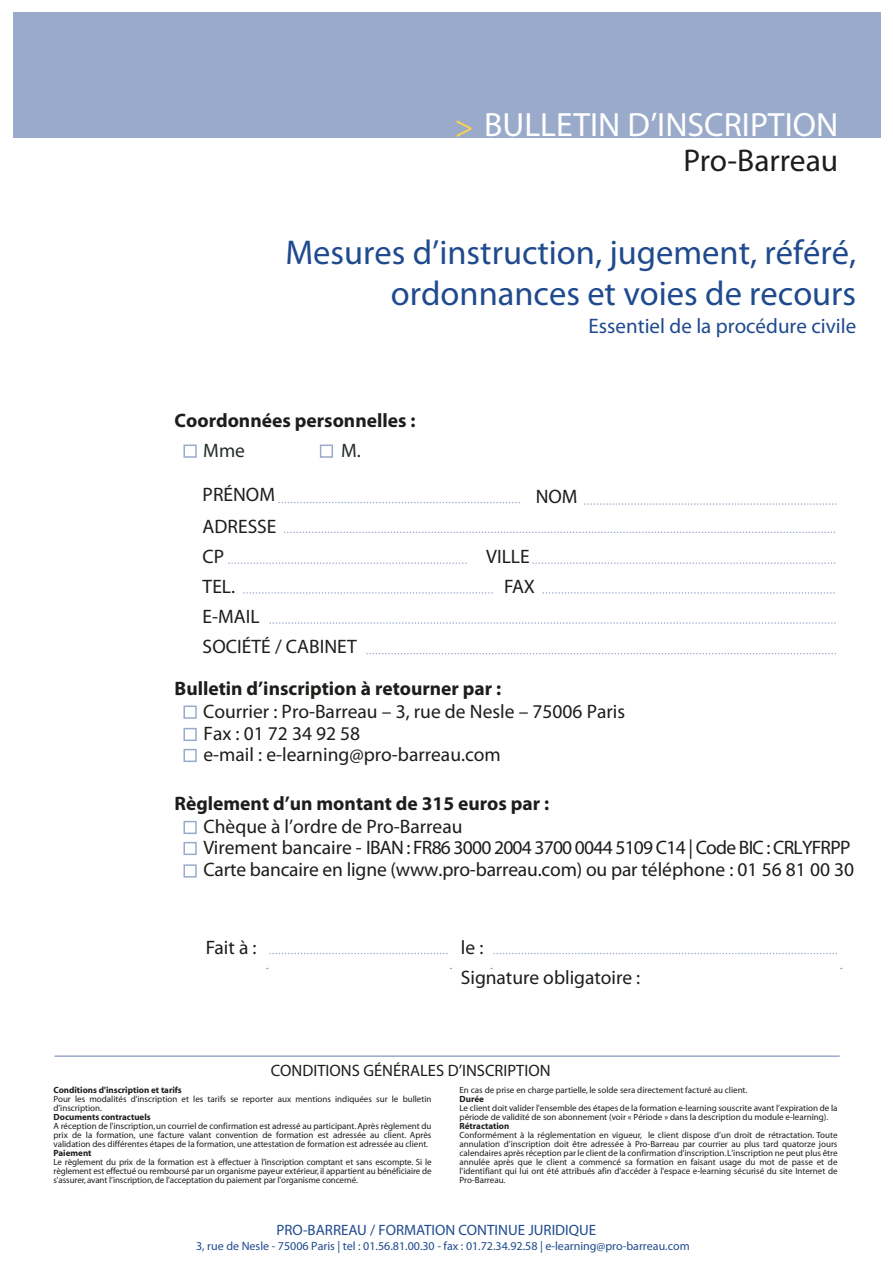
<style>
.page{position:relative;width:893px;height:1263px;background:#fff}
.page>*{position:absolute;margin:0;border:0;box-sizing:border-box;transform-origin:0 0}
.t1{font:34.5px/41.4px "Myriad Pro";color:#1f4a8e;text-align:right}
.t2{font:33.75px "Myriad Pro";color:#fff}
.t3{font:31.5px "Myriad Pro";color:#1d1d1b}
.t4{font:21px "Myriad Pro";color:#1f4a8e}
.t5{font:19.5px/30px "Myriad Pro";color:#1d1d1b}
.t6{font:700 19.5px "Myriad Pro";color:#1d1d1b}
.t7{font:19.5px "Myriad Pro";letter-spacing:-.04em;color:#1d1d1b}
.t8{font:19.5px "Myriad Pro";color:#252b2c}
.t9{font:16.5px "Myriad Pro";color:#1d1d1b}
.t10{font:15px "Myriad Pro";color:#1f4a8e}
.t11{font:12px "Myriad Pro";color:#1f4a8e}
.t12{font:9px/9px "Myriad";color:#1d1d1b;text-align:justify}
.t13{font:700 9px "Myriad";color:#1d1d1b}
.s1{font-size:31.5px;color:#ffd448}
</style>
<div class="page">
<div style="left:13px;top:13px;width:867px;height:125px;background:#99aaca"></div>
<div style="left:183px;top:705px;width:14px;height:14px;border:2px solid #99aaca"></div>
<div style="left:183px;top:842px;width:14px;height:13px;border:2px solid #99aaca"></div>
<svg style="left:279px;top:502px;width:241px;height:1px"></svg>
<svg style="left:585px;top:503px;width:252px;height:2px"></svg>
<div style="left:183px;top:444px;width:14px;height:14px;border:2px solid #99aaca"></div>
<div style="left:320px;top:444px;width:13px;height:14px;border:2px solid #99aaca"></div>
<svg style="left:270px;top:953px;width:178px;height:1px"></svg>
<svg style="left:284px;top:532px;width:552px;height:1px"></svg>
<svg style="left:533px;top:562px;width:303px;height:2px"></svg>
<svg style="left:229px;top:562px;width:238px;height:2px"></svg>
<svg style="left:244px;top:592px;width:249px;height:2px"></svg>
<svg style="left:543px;top:592px;width:292px;height:2px"></svg>
<svg style="left:270px;top:622px;width:566px;height:2px"></svg>
<hr style="left:54px;top:1055px;width:786px;height:2px;background:#99aaca">
<svg style="left:494px;top:953px;width:343px;height:1px"></svg>
<div style="left:183px;top:728px;width:14px;height:13px;border:2px solid #99aaca"></div>
<div style="left:183px;top:749px;width:14px;height:13px;border:2px solid #99aaca"></div>
<div style="left:183px;top:821px;width:14px;height:13px;border:2px solid #99aaca"></div>
<div style="left:183px;top:864px;width:14px;height:13px;border:2px solid #99aaca"></div>
<svg style="left:367px;top:653px;width:469px;height:1px"></svg>
<h2 class="t2" style="left:455px;top:104px;width:385px"><span class="s1">&gt;</span> BULLETIN D’INSCRIPTION</h2>
<h3 class="t3" style="left:683px;top:141px;width:156px">Pro-Barreau</h3>
<h1 class="t1" style="left:286px;top:231px;width:572px">Mesures d’instruction, jugement, référé, ordonnances et voies de recours</h1>
<h3 class="t4" style="left:589px;top:313px;width:269px">Essentiel de la procédure civile</h3>
<h3 class="t6" style="left:175px;top:408px;width:242px">Coordonnées personnelles :</h3>
<h3 class="t8" style="left:203px;top:438px;width:43px">Mme</h3>
<h3 class="t8" style="left:341px;top:438px;width:21px">M.</h3>
<h3 class="t5" style="left:203px;top:479px;width:74px">PRÉNOM</h3>
<h3 class="t5" style="left:536px;top:481px;width:43px">NOM</h3>
<h3 class="t5" style="left:203px;top:511px;width:75px">ADRESSE<br>CP</h3>
<h3 class="t5" style="left:486px;top:541px;width:45px">VILLE</h3>
<h3 class="t5" style="left:203px;top:571px;width:34px">TEL.</h3>
<h3 class="t5" style="left:504px;top:571px;width:32px">FAX</h3>
<h3 class="t5" style="left:203px;top:601px;width:156px">E-MAIL<br>SOCIÉTÉ / CABINET</h3>
<h3 class="t6" style="left:175px;top:675px;width:328px">Bulletin d’inscription à retourner par :</h3>
<h3 class="t5" style="left:203px;top:696px;width:424px">Courrier : Pro-Barreau – 3, rue de Nesle – 75006 Paris</h3>
<h3 class="t5" style="left:203px;top:722px;width:299px;line-height:21px">Fax : 01 72 34 92 58<br>e-mail : e-learning@pro-barreau.com</h3>
<h3 class="t6" style="left:175px;top:791px;width:376px">Règlement d’un montant de 315 euros par :</h3>
<h3 class="t5" style="left:203px;top:811px;width:261px">Chèque à l’ordre de Pro-Barreau</h3>
<h3 class="t5" style="left:203px;top:854px;width:652px">Carte bancaire en ligne (www.pro-barreau.com) ou par téléphone : 01 56 81 00 30</h3>
<h3 class="t7" style="left:203px;top:835px;width:648px">Virement bancaire - IBAN : FR86 3000 2004 3700 0044 5109 C14 | Code BIC : CRLYFRPP</h3>
<h3 class="t5" style="left:206px;top:932px;width:52px">Fait à :</h3>
<h3 class="t5" style="left:461px;top:932px;width:181px">le :<br>Signature obligatoire :</h3>
<h3 class="t9" style="left:271px;top:1060px;width:281px">CONDITIONS GÉNÉRALES D’INSCRIPTION</h3>
<p class="t12" style="left:460px;top:1085px;width:289px">En cas de prise en charge partielle, le solde sera directement facturé au client.</p>
<p class="t13" style="left:460px;top:1094px;width:26px">Durée</p>
<p class="t12" style="left:460px;top:1103px;width:380px">Le client doit valider l'ensemble des étapes de la formation e-learning souscrite avant l’expiration de la période de validité de son abonnement (voir « Période » dans la description du module e-learning).</p>
<p class="t13" style="left:460px;top:1121px;width:51px">Rétractation</p>
<p class="t12" style="left:460px;top:1130px;width:380px">Conformément à la réglementation en vigueur, le client dispose d’un droit de rétractation. Toute annulation d’inscription doit être adressée à Pro-Barreau par courrier au plus tard quatorze jours calendaires après réception par le client de la confirmation d'inscription. L'inscription ne peut plus être annulée après que le client a commencé sa formation en faisant usage du mot de passe et de l'identifiant qui lui ont été attribués afin d'accéder à l'espace e-learning sécurisé du site Internet de Pro-Barreau.</p>
<p class="t13" style="left:54px;top:1085px;width:130px">Conditions d'inscription et tarifs</p>
<p class="t12" style="left:54px;top:1094px;width:380px">Pour les modalités d'inscription et les tarifs se reporter aux mentions indiquées sur le bulletin d'inscription.</p>
<p class="t13" style="left:54px;top:1112px;width:99px">Documents contractuels</p>
<p class="t12" style="left:54px;top:1121px;width:379px">A réception de l'inscription, un courriel de confirmation est adressé au participant. Après règlement du prix de la formation, une facture valant convention de formation est adressée au client. Après validation des différentes étapes de la formation, une attestation de formation est adressée au client.</p>
<p class="t13" style="left:54px;top:1148px;width:40px">Paiement</p>
<p class="t12" style="left:54px;top:1157px;width:380px">Le règlement du prix de la formation est à effectuer à l'inscription comptant et sans escompte. Si le règlement est effectué ou remboursé par un organisme payeur extérieur, il appartient au bénéficiaire de s'assurer, avant l’inscription, de l'acceptation du paiement par l'organisme concerné.</p>
<h3 class="t10" style="left:276px;top:1221px;width:321px">PRO-BARREAU / FORMATION CONTINUE JURIDIQUE</h3>
<h3 class="t11" style="left:196px;top:1238px;width:495px">3, rue de Nesle - 75006 Paris | tel : 01.56.81.00.30 - fax : 01.72.34.92.58 | e-learning@pro-barreau.com</h3>
</div>
